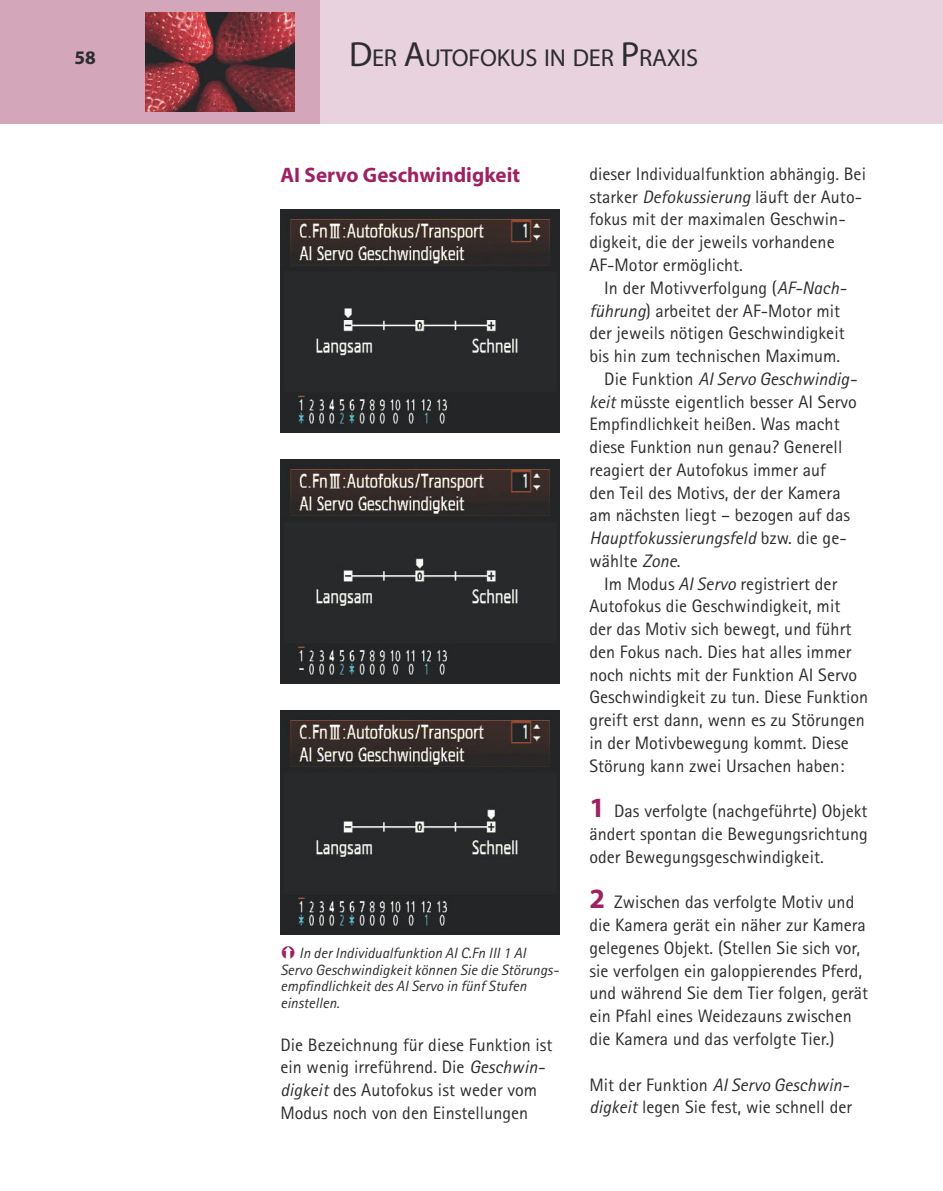
<style>
.page{position:relative;width:943px;height:1191px;background:#fff}
.page>*{position:absolute;margin:0;border:0;box-sizing:border-box;transform-origin:0 0}
.t1{font:24.5px "Myriad";letter-spacing:-.01em;color:#2d2c2e}
.t2{font:700 21px "Myriad";color:#9e2263}
.t3{font:700 19.25px "Myriad";color:#2d2c2e}
.t4{font:18.03px/22.8px "Rotis Sans Serif";letter-spacing:.005em;color:#2d2c2e}
.t5{font:italic 18.03px "Rotis Sans Serif";color:#2d2c2e}
.t6{font:italic 14.88px/16.6px "Rotis Sans Serif";color:#2d2c2e}
.s1{font-size:35px}
.s2{font-style:italic}
.s3{font-style:normal}
.s4{font-family:"Myriad";font-weight:700;font-size:28px;color:#9e2263}
</style>
<div class="page">
<div style="left:319px;top:0;width:347px;height:124px;background:#e8d2dd"></div>
<div style="left:666px;top:0;width:277px;height:124px;background:#e8d2dd"></div>
<div style="left:0;top:0;width:319px;height:124px;background:#d3a6ba"></div>
<img style="left:145px;top:12px;width:149px;height:99px">
<img style="left:280px;top:209px;width:279px;height:223px">
<img style="left:280px;top:460px;width:279px;height:223px">
<img style="left:280px;top:710px;width:279px;height:224px">
<p class="t3" style="left:74px;top:48px;width:23px">58</p>
<h1 class="t1" style="left:349px;top:45px;width:351px"><span class="s1">D</span>ER <span class="s1">A</span>UTOFOKUS IN DER <span class="s1">P</span>RAXIS</h1>
<p class="t2" style="left:280px;top:164px;width:241px">AI Servo Geschwindigkeit</p>
<p class="t6" style="left:280px;top:945px;width:280px;text-indent:19px">In der Individualfunktion AI C.Fn III 1 AI Servo Geschwindigkeit können Sie die Störungs&shy;empfindlichkeit des AI Servo in fünf Stufen einstellen.</p>
<p class="t4" style="left:280px;top:1033px;width:274px">Die Bezeichnung für diese Funktion ist ein wenig irreführend. Die <span class="s2">Geschwin&shy;digkeit</span> des Autofokus ist weder vom Modus noch von den Einstellungen</p>
<p class="t4" style="left:589px;top:162px;width:278px">dieser Individualfunktion abhängig. Bei starker <span class="s2">Defokussierung</span> läuft der Auto&shy;fokus mit der maximalen Geschwin&shy;digkeit, die der jeweils vorhandene AF-Motor ermöglicht.</p>
<p class="t4" style="left:604px;top:276px;width:244px">In der Motivverfolgung (<span class="s2">AF-Nach-</span></p>
<p class="t4" style="left:589px;top:299px;width:252px"><span class="s2">führung</span>) arbeitet der AF-Motor mit</p>
<p class="t4" style="left:589px;top:322px;width:257px">der jeweils nötigen Geschwindigkeit</p>
<p class="t4" style="left:589px;top:344px;width:252px">bis hin zum technischen Maximum.</p>
<p class="t5" style="left:604px;top:368px;width:254px"><span class="s3">Die Funktion</span> AI Servo Geschwindig-</p>
<p class="t4" style="left:589px;top:390px;width:269px"><span class="s2">keit</span> müsste eigentlich besser AI Servo</p>
<p class="t4" style="left:589px;top:413px;width:252px">Empfindlichkeit heißen. Was macht</p>
<p class="t4" style="left:589px;top:435px;width:254px">diese Funktion nun genau? Generell</p>
<p class="t4" style="left:589px;top:458px;width:238px">reagiert der Autofokus immer auf</p>
<p class="t4" style="left:589px;top:481px;width:253px">den Teil des Motivs, der der Kamera</p>
<p class="t4" style="left:589px;top:504px;width:262px">am nächsten liegt – bezogen auf das</p>
<p class="t5" style="left:589px;top:527px;width:259px">Hauptfokussierungsfeld <span class="s3">bzw. die ge-</span></p>
<p class="t4" style="left:589px;top:549px;width:93px">wählte <span class="s2">Zone</span>.</p>
<p class="t4" style="left:604px;top:572px;width:235px">Im Modus <span class="s2">AI Servo</span> registriert der</p>
<p class="t4" style="left:589px;top:595px;width:252px">Autofokus die Geschwindigkeit, mit</p>
<p class="t4" style="left:589px;top:617px;width:263px">der das Motiv sich bewegt, und führt</p>
<p class="t4" style="left:589px;top:640px;width:264px">den Fokus nach. Dies hat alles immer</p>
<p class="t4" style="left:589px;top:663px;width:269px">noch nichts mit der Funktion AI Servo</p>
<p class="t4" style="left:589px;top:686px;width:280px">Geschwindigkeit zu tun. Diese Funktion</p>
<p class="t4" style="left:589px;top:708px;width:277px">greift erst dann, wenn es zu Störungen</p>
<p class="t4" style="left:589px;top:731px;width:261px">in der Motivbewegung kommt. Diese</p>
<p class="t4" style="left:589px;top:754px;width:256px">Störung kann zwei Ursachen haben:</p>
<p class="t4" style="left:589px;top:799px;width:280px;text-align:justify"><span class="s4">1</span> Das verfolgte (nachgeführte) Objekt ändert spontan die Bewegungsrichtung oder Bewegungsgeschwindigkeit.</p>
<p class="t4" style="left:589px;top:890px;width:280px"><span class="s4">2</span> Zwischen das verfolgte Motiv und die Kamera gerät ein näher zur Kamera gelegenes Objekt. (Stellen Sie sich vor, sie verfolgen ein galoppierendes Pferd, und während Sie dem Tier folgen, gerät ein Pfahl eines Weidezauns zwischen die Kamera und das verfolgte Tier.)</p>
<p class="t4" style="left:589px;top:1073px;width:264px">Mit der Funktion <span class="s2">AI Servo Geschwin&shy;digkeit</span> legen Sie fest, wie schnell der</p>
</div>
